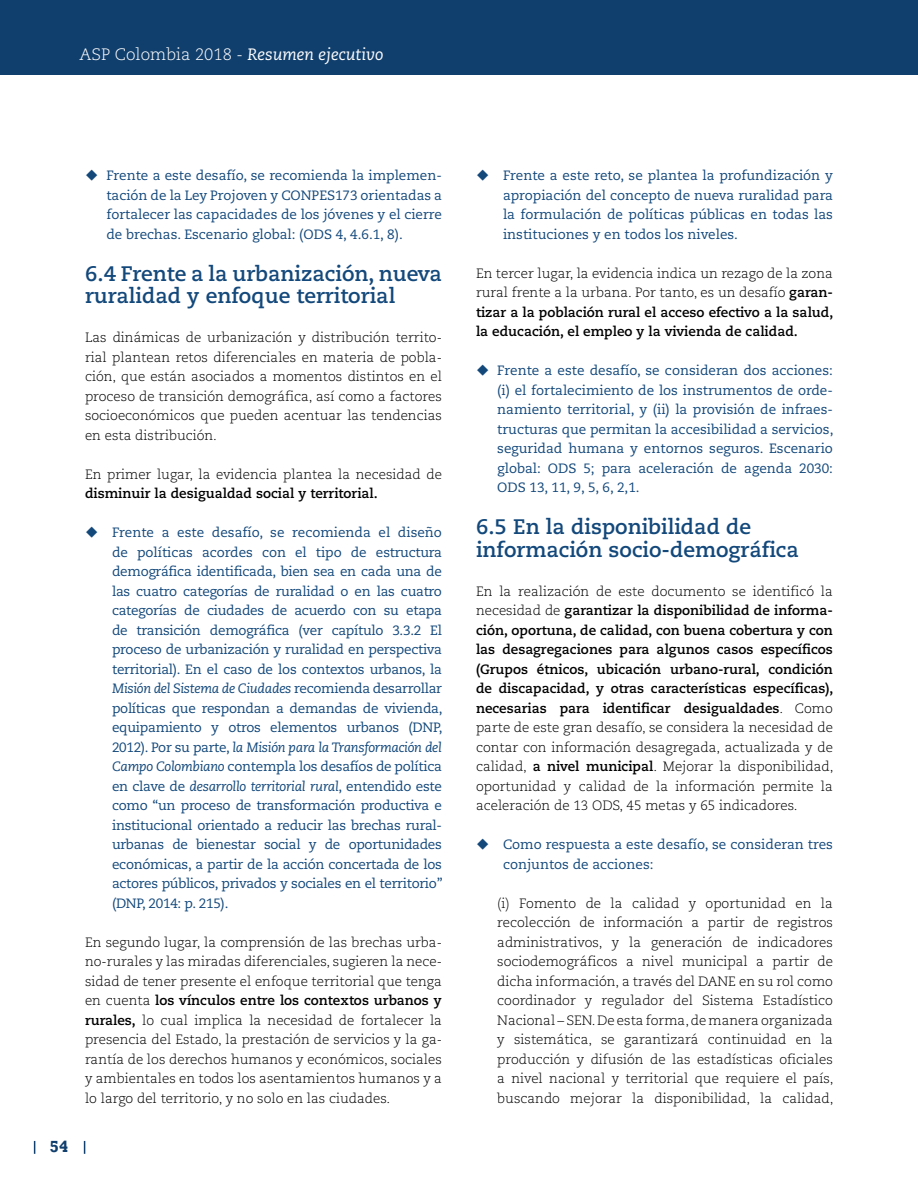
<style>
.page{position:relative;width:918px;height:1188px;background:#fff}
.page>*{position:absolute;margin:0;border:0;box-sizing:border-box;transform-origin:0 0}
.t1{font:700 21px/22.5px "Caecilia LT";color:#13487b}
.t2{font:italic 16.5px "Caecilia LT";color:#fff}
.t3{font:700 16.5px "Rockwell";color:#113f6d}
.t4{font:13.5px/19.5px "Caecilia LT";color:#13487b;text-align:justify}
.t5{font:300 13.5px/19.5px "Caecilia LT";color:#000;text-align:justify}
.t6{font:700 13.5px/19.5px "Caecilia LT";color:#000;text-align:justify}
.s1{font-family:"Caecilia Light Os F";font-style:normal}
.s2{font-weight:300;font-style:normal}
.s3{font-style:italic}
.s4{font-weight:700}
.s5{font-weight:300}
</style>
<div class="page">
<div style="left:0;top:0;width:918px;height:75px;background:#113f6d"></div>
<svg style="left:34px;top:1141px;width:1px;height:13px"></svg>
<svg style="left:84px;top:1141px;width:1px;height:13px"></svg>
<p class="t2" style="left:80px;top:45px;width:305px"><span class="s1">ASP Colombia</span> <span class="s2">2018</span> <span class="s1">-</span> Resumen ejecutivo</p>
<p class="t3" style="left:50px;top:1137px;width:20px">54</p>
<p class="t4" style="left:106px;top:166px;width:337px;text-indent:-21px">◆ Frente a este desafío, se recomienda la implemen&shy;tación de la Ley Projoven y CONPES173 orientadas a fortalecer las capacidades de los jóvenes y el cierre de brechas. Escenario global: (ODS 4, 4.6.1, 8).</p>
<h1 class="t1" style="left:85px;top:263px;width:358px">6.4 Frente a la urbanización, nueva ruralidad y enfoque territorial</h1>
<p class="t5" style="left:85px;top:328px;width:358px">Las dinámicas de urbanización y distribución territo&shy;rial plantean retos diferenciales en materia de pobla&shy;ción, que están asociados a momentos distintos en el proceso de transición demográfica, así como a factores socioeconómicos que pueden acentuar las tendencias en esta distribución.</p>
<p class="t5" style="left:85px;top:465px;width:358px">En primer lugar, la evidencia plantea la necesidad de</p>
<p class="t6" style="left:85px;top:484px;width:294px">disminuir la desigualdad social y territorial.</p>
<p class="t4" style="left:112px;top:523px;width:332px;text-indent:-27px">◆ Frente a este desafío, se recomienda el diseño de políticas acordes con el tipo de estructura demográfica identificada, bien sea en cada una de las cuatro categorías de ruralidad o en las cuatro categorías de ciudades de acuerdo con su etapa de transición demográfica (ver capítulo 3.3.2 El proceso de urbanización y ruralidad en perspectiva territorial). En el caso de los contextos urbanos, la <span class="s3">Misión del Sistema de Ciudades</span> recomienda desarrollar políticas que respondan a demandas de vivienda, equipamiento y otros elementos urbanos (DNP, 2012). Por su parte, <span class="s3">la Misión para la Transformación del Campo Colombiano</span> contempla los desafíos de política en clave de <span class="s3">desarrollo territorial rural</span>, entendido este como “un proceso de transformación productiva e institucional orientado a reducir las brechas rural&shy;urbanas de bienestar social y de oportunidades económicas, a partir de la acción concertada de los actores públicos, privados y sociales en el territorio” (DNP, 2014: p. 215).</p>
<p class="t5" style="left:85px;top:933px;width:358px">En segundo lugar, la comprensión de las brechas urba&shy;no-rurales y las miradas diferenciales, sugieren la nece&shy;sidad de tener presente el enfoque territorial que tenga en cuenta <span class="s4">los vínculos entre los contextos urbanos y rurales,</span> lo cual implica la necesidad de fortalecer la presencia del Estado, la prestación de servicios y la ga&shy;rantía de los derechos humanos y económicos, sociales y ambientales en todos los asentamientos humanos y a lo largo del territorio, y no solo en las ciudades.</p>
<p class="t4" style="left:503px;top:166px;width:331px;text-indent:-27px">◆ Frente a este reto, se plantea la profundización y apropiación del concepto de nueva ruralidad para la formulación de políticas públicas en todas las instituciones y en todos los niveles.</p>
<p class="t6" style="left:476px;top:264px;width:359px"><span class="s5">En tercer lugar, la evidencia indica un rezago de la zona rural frente a la urbana. Por tanto, es un desafío</span> garan&shy;tizar a la población rural el acceso efectivo a la salud, la educación, el empleo y la vivienda de calidad.</p>
<p class="t4" style="left:497px;top:361px;width:338px;text-indent:-21px">◆ Frente a este desafío, se consideran dos acciones: (i) el fortalecimiento de los instrumentos de orde&shy;namiento territorial, y (ii) la provisión de infraes&shy;tructuras que permitan la accesibilidad a servicios, seguridad humana y entornos seguros. Escenario global: ODS 5; para aceleración de agenda 2030:<br>ODS 13, 11, 9, 5, 6, 2,1.</p>
<h1 class="t1" style="left:476px;top:516px;width:324px">6.5 En la disponibilidad de información socio-demográfica</h1>
<p class="t6" style="left:476px;top:582px;width:359px"><span class="s5">En la realización de este documento se identificó la necesidad de</span> garantizar la disponibilidad de informa&shy;ción, oportuna, de calidad, con buena cobertura y con las desagregaciones para algunos casos específicos (Grupos étnicos, ubicación urbano-rural, condición de discapacidad, y otras características específicas), necesarias para identificar desigualdades<span class="s5">. Como parte de este gran desafío, se considera la necesidad de contar con información desagregada, actualizada y de calidad,</span> a nivel municipal<span class="s5">. Mejorar la disponibilidad, oportunidad y calidad de la información permite la aceleración de 13 ODS, 45 metas y 65 indicadores.</span></p>
<p class="t4" style="left:503px;top:835px;width:331px;text-indent:-27px">◆ Como respuesta a este desafío, se consideran tres conjuntos de acciones:</p>
<p class="t5" style="left:497px;top:894px;width:338px">(i) Fomento de la calidad y oportunidad en la recolección de información a partir de registros administrativos, y la generación de indicadores sociodemográficos a nivel municipal a partir de dicha información, a través del DANE en su rol como coordinador y regulador del Sistema Estadístico Nacional – SEN. De esta forma, de manera organizada y sistemática, se garantizará continuidad en la producción y difusión de las estadísticas oficiales a nivel nacional y territorial que requiere el país, buscando mejorar la disponibilidad, la calidad,</p>
</div>
